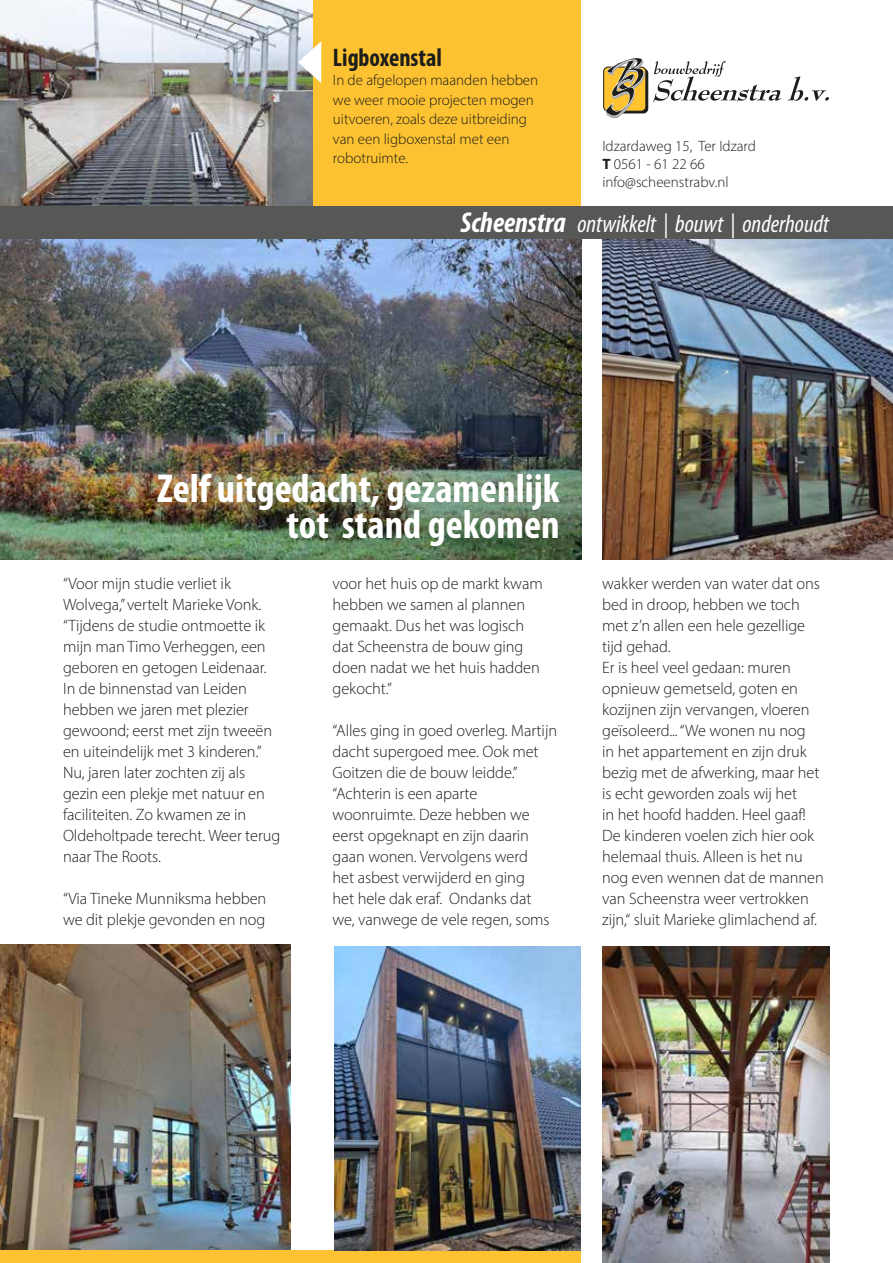
<style>
.page{position:relative;width:893px;height:1263px;background:#fff}
.page>*{position:absolute;margin:0;border:0;box-sizing:border-box;transform-origin:0 0}
.t1{font:700 condensed 40.5px/36px "Myriad Pro";color:#fff;text-align:right}
.t2{font:700 condensed 25.5px "Myriad Pro";color:#1d1d1b;scale:.96 1}
.t3{font:italic condensed 24.75px "Myriad Pro";color:#fff}
.t4{font:300 16.5px/21px "Myriad Pro";letter-spacing:-.005em;color:#1d1d1b}
.t5{font:300 15px/19.5px "Myriad Pro";color:#1d1d1b}
.s1{font-weight:700}
.s2{font-weight:700;font-size:28.8px}
</style>
<div class="page">
<img style="left:0;top:944px;width:290px;height:306px">
<img style="left:0;top:239px;width:581px;height:321px">
<div style="left:0;top:0;width:581px;height:208px;background:#fdc231"></div>
<div style="left:578px;top:33px;width:273px;height:109px;background:#fff"></div>
<div style="left:605px;top:69px;width:43px;height:44px;border:1px solid #1d1d1b;border-radius:5px"></div>
<div style="left:603px;top:67px;width:43px;height:44px;border:1px solid #1d1d1b;border-radius:5px"></div>
<svg style="left:605px;top:58px;width:42px;height:61px;background:#baa369"></svg>
<svg style="left:787px;top:76px;width:42px;height:25px"></svg>
<svg style="left:653px;top:61px;width:128px;height:41px"></svg>
<img style="left:0;top:0;width:312px;height:207px">
<svg style="left:298px;top:41px;width:23px;height:42px"></svg>
<div style="left:0;top:207px;width:893px;height:32px;background:#575756"></div>
<div style="left:0;top:1250px;width:581px;height:13px;background:#fdc231"></div>
<img style="left:334px;top:946px;width:247px;height:304px">
<img style="left:602px;top:946px;width:227px;height:317px">
<img style="left:603px;top:239px;width:290px;height:321px">
<h2 class="t2" style="left:333px;top:41px;width:115px">Ligboxenstal</h2>
<p class="t5" style="left:333px;top:70px;width:207px">In de afgelopen maanden hebben we weer mooie projecten mogen uitvoeren, zoals deze uitbreiding van een ligboxenstal met een robotruimte.</p>
<p class="t5" style="left:602px;top:137px;width:155px;line-height:18px">Idzardaweg 15, Ter Idzard<br><span class="s1">T</span> 0561 - 61 22 66 info@scheenstrabv.nl</p>
<h3 class="t3" style="left:460px;top:208px;width:370px"><span class="s2">Scheenstra</span> ontwikkelt | bouwt | onderhoudt</h3>
<h1 class="t1" style="left:157px;top:470px;width:404px">Zelf uitgedacht, gezamenlijk tot stand gekomen</h1>
<p class="t4" style="left:63px;top:572px;width:219px">“Voor mijn studie verliet ik<br>Wolvega,” vertelt Marieke Vonk. “Tijdens de studie ontmoette ik mijn man Timo Verheggen, een geboren en getogen Leidenaar.<br>In de binnenstad van Leiden hebben we jaren met plezier gewoond; eerst met zijn tweeën en uiteindelijk met 3 kinderen.”<br>Nu, jaren later zochten zij als gezin een plekje met natuur en faciliteiten. Zo kwamen ze in<br>Oldeholtpade terecht. Weer terug naar The Roots.</p>
<p class="t4" style="left:63px;top:887px;width:205px">“Via Tineke Munniksma hebben we dit plekje gevonden en nog</p>
<p class="t4" style="left:333px;top:572px;width:212px">voor het huis op de markt kwam hebben we samen al plannen gemaakt. Dus het was logisch dat Scheenstra de bouw ging doen nadat we het huis hadden gekocht.”</p>
<p class="t4" style="left:333px;top:719px;width:226px">“Alles ging in goed overleg. Martijn dacht supergoed mee. Ook met<br>Goitzen die de bouw leidde.” “Achterin is een aparte woonruimte. Deze hebben we eerst opgeknapt en zijn daarin gaan wonen. Vervolgens werd<br>het asbest verwijderd en ging<br>het hele dak eraf. Ondanks dat we, vanwege de vele regen, soms</p>
<p class="t4" style="left:602px;top:572px;width:223px">wakker werden van water dat ons bed in droop, hebben we toch met z’n allen een hele gezellige tijd gehad.<br>Er is heel veel gedaan: muren opnieuw gemetseld, goten en kozijnen zijn vervangen, vloeren geïsoleerd... “We wonen nu nog<br>in het appartement en zijn druk bezig met de afwerking, maar het is echt geworden zoals wij het<br>in het hoofd hadden. Heel gaaf!<br>De kinderen voelen zich hier ook helemaal thuis. Alleen is het nu nog even wennen dat de mannen van Scheenstra weer vertrokken zijn,“ sluit Marieke glimlachend af.</p>
</div>
